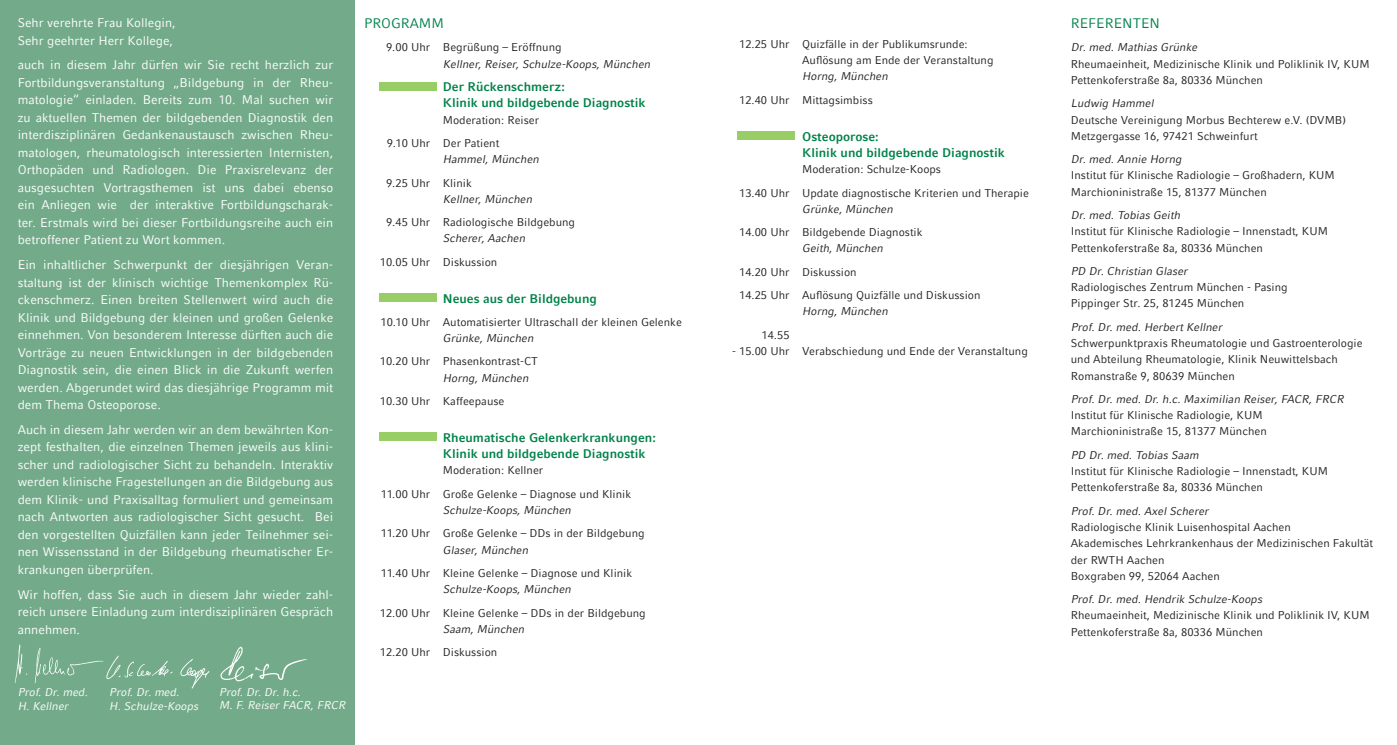
<style>
.page{position:relative;width:1397px;height:745px;background:#fff}
.page>*{position:absolute;margin:0;border:0;box-sizing:border-box;transform-origin:0 0}
.t1{font:13.75px "LMU Compatil Fact";color:#01824a}
.t2{font:12.5px/17.5px "LMU Compatil Fact";color:#fff;text-align:justify}
.t3{font:700 12.5px/16.2px "LMU Compatil Fact";color:#01824a}
.t4{font:11.25px/16.2px "LMU Compatil Fact";color:#231f20}
.t5{font:italic 11.25px "LMU Compatil Fact";color:#231f20}
.t6{font:italic 11.25px/13.8px "LMU Compatil Fact";color:#fff}
</style>
<div class="page">
<div style="left:0;top:0;width:354px;height:744px;background:#73ab8a"></div>
<img style="left:220px;top:646px;width:87px;height:35px">
<img style="left:103px;top:655px;width:107px;height:34px">
<img style="left:14px;top:644px;width:89px;height:39px">
<div style="left:379px;top:81px;width:58px;height:9px;background:#99cd65"></div>
<div style="left:737px;top:131px;width:58px;height:9px;background:#99cd65"></div>
<div style="left:379px;top:292px;width:58px;height:9px;background:#99cd65"></div>
<div style="left:379px;top:432px;width:58px;height:9px;background:#99cd65"></div>
<p class="t2" style="left:18px;top:14px;width:159px">Sehr verehrte Frau Kollegin,<br>Sehr geehrter Herr Kollege,</p>
<p class="t2" style="left:18px;top:56px;width:317px">auch in diesem Jahr dürfen wir Sie recht herzlich zur Fortbildungsveranstaltung „Bildgebung in der Rheu&shy;matologie“ einladen. Bereits zum 10. Mal suchen wir zu aktuellen Themen der bildgebenden Diagnostik den interdisziplinären Gedankenaustausch zwischen Rheu&shy;matologen, rheumatologisch interessierten Internisten, Orthopäden und Radiologen. Die Praxisrelevanz der ausgesuchten Vortragsthemen ist uns dabei ebenso ein Anliegen wie der interaktive Fortbildungscharak&shy;ter. Erstmals wird bei dieser Fortbildungsreihe auch ein betroffener Patient zu Wort kommen.</p>
<p class="t2" style="left:18px;top:256px;width:317px">Ein inhaltlicher Schwerpunkt der diesjährigen Veran&shy;staltung ist der klinisch wichtige Themenkomplex Rü&shy;ckenschmerz. Einen breiten Stellenwert wird auch die Klinik und Bildgebung der kleinen und großen Gelenke einnehmen. Von besonderem Interesse dürften auch die Vorträge zu neuen Entwicklungen in der bildgebenden Diagnostik sein, die einen Blick in die Zukunft werfen werden. Abgerundet wird das diesjährige Programm mit dem Thema Osteoporose.</p>
<p class="t2" style="left:18px;top:420px;width:317px">Auch in diesem Jahr werden wir an dem bewährten Kon&shy;zept festhalten, die einzelnen Themen jeweils aus klini&shy;scher und radiologischer Sicht zu behandeln. Interaktiv werden klinische Fragestellungen an die Bildgebung aus dem Klinik- und Praxisalltag formuliert und gemeinsam nach Antworten aus radiologischer Sicht gesucht. Bei den vorgestellten Quizfällen kann jeder Teilnehmer sei&shy;nen Wissensstand in der Bildgebung rheumatischer Er&shy;krankungen überprüfen.</p>
<p class="t2" style="left:18px;top:585px;width:317px">Wir hoffen, dass Sie auch in diesem Jahr wieder zahl&shy;reich unsere Einladung zum interdisziplinären Gespräch annehmen.</p>
<p class="t6" style="left:18px;top:684px;width:72px">Prof. Dr. med.<br>H. Kellner</p>
<p class="t6" style="left:109px;top:684px;width:91px">Prof. Dr. med.<br>H. Schulze-Koops</p>
<p class="t6" style="left:219px;top:684px;width:128px">Prof. Dr. Dr. h.c.<br>M. F. Reiser FACR, FRCR</p>
<p class="t1" style="left:364px;top:15px;width:20px">Programm</p>
<p class="t4" style="left:386px;top:39px;width:177px">9.00 Uhr Begrüßung – Eröffnung</p>
<p class="t5" style="left:443px;top:57px;width:209px">Kellner, Reiser, Schulze-Koops, München</p>
<p class="t3" style="left:443px;top:78px;width:204px">Der Rückenschmerz:<br>Klinik und bildgebende Diagnostik</p>
<p class="t4" style="left:386px;top:108px;width:154px;line-height:23.4px;text-indent:56px">Moderation: Reiser<br>9.10 Uhr Der Patient</p>
<p class="t5" style="left:443px;top:153px;width:98px">Hammel, München</p>
<p class="t4" style="left:386px;top:174px;width:87px">9.25 Uhr Klinik</p>
<p class="t5" style="left:443px;top:192px;width:91px">Kellner, München</p>
<p class="t4" style="left:386px;top:214px;width:190px">9.45 Uhr Radiologische Bildgebung</p>
<p class="t5" style="left:443px;top:232px;width:84px">Scherer, Aachen</p>
<p class="t4" style="left:380px;top:253px;width:119px">10.05 Uhr Diskussion</p>
<p class="t3" style="left:443px;top:290px;width:156px">Neues aus der Bildgebung</p>
<p class="t4" style="left:380px;top:313px;width:303px">10.10 Uhr Automatisierter Ultraschall der kleinen Gelenke</p>
<p class="t5" style="left:443px;top:331px;width:92px">Grünke, München</p>
<p class="t4" style="left:380px;top:353px;width:159px">10.20 Uhr Phasenkontrast-CT</p>
<p class="t5" style="left:443px;top:371px;width:87px">Horng, München</p>
<p class="t4" style="left:380px;top:393px;width:126px">10.30 Uhr Kaffeepause</p>
<p class="t3" style="left:443px;top:429px;width:214px">Rheumatische Gelenkerkrankungen:<br>Klinik und bildgebende Diagnostik</p>
<p class="t4" style="left:380px;top:458px;width:252px;line-height:23.4px;text-indent:62px">Moderation: Kellner<br>11.00 Uhr Große Gelenke – Diagnose und Klinik</p>
<p class="t5" style="left:443px;top:503px;width:130px">Schulze-Koops, München</p>
<p class="t4" style="left:380px;top:525px;width:265px">11.20 Uhr Große Gelenke – DDs in der Bildgebung</p>
<p class="t5" style="left:443px;top:543px;width:87px">Glaser, München</p>
<p class="t4" style="left:380px;top:564px;width:253px">11.40 Uhr Kleine Gelenke – Diagnose und Klinik</p>
<p class="t5" style="left:443px;top:582px;width:130px">Schulze-Koops, München</p>
<p class="t4" style="left:380px;top:604px;width:267px">12.00 Uhr Kleine Gelenke – DDs in der Bildgebung</p>
<p class="t5" style="left:443px;top:622px;width:83px">Saam, München</p>
<p class="t4" style="left:380px;top:643px;width:119px">12.20 Uhr Diskussion</p>
<p class="t4" style="left:802px;top:36px;width:193px;text-indent:-63px">12.25 Uhr Quizfälle in der Publikumsrunde:<br>Auflösung am Ende der Veranstaltung</p>
<p class="t5" style="left:802px;top:70px;width:87px">Horng, München</p>
<p class="t4" style="left:739px;top:92px;width:135px">12.40 Uhr Mittagsimbiss</p>
<p class="t3" style="left:802px;top:128px;width:204px">Osteoporose:<br>Klinik und bildgebende Diagnostik</p>
<p class="t4" style="left:739px;top:157px;width:291px;line-height:23.4px;text-indent:63px">Moderation: Schulze-Koops<br>13.40 Uhr Update diagnostische Kriterien und Therapie</p>
<p class="t5" style="left:802px;top:202px;width:92px">Grünke, München</p>
<p class="t4" style="left:739px;top:224px;width:185px">14.00 Uhr Bildgebende Diagnostik</p>
<p class="t5" style="left:802px;top:242px;width:82px">Geith, München</p>
<p class="t4" style="left:739px;top:260px;width:243px;line-height:23.4px">14.20 Uhr Diskussion<br>14.25 Uhr Auflösung Quizfälle und Diskussion</p>
<p class="t5" style="left:802px;top:305px;width:87px">Horng, München</p>
<p class="t4" style="left:761px;top:326px;width:30px">14.55</p>
<p class="t4" style="left:732px;top:342px;width:297px">- 15.00 Uhr Verabschiedung und Ende der Veranstaltung</p>
<p class="t1" style="left:1070px;top:15px;width:91px">Referenten</p>
<p class="t5" style="left:1070px;top:41px;width:128px">Dr. med. Mathias Grünke</p>
<p class="t4" style="left:1070px;top:55px;width:300px">Rheumaeinheit, Medizinische Klinik und Poliklinik IV, KUM<br>Pettenkoferstraße 8a, 80336 München</p>
<p class="t5" style="left:1070px;top:97px;width:84px">Ludwig Hammel</p>
<p class="t4" style="left:1070px;top:111px;width:277px">Deutsche Vereinigung Morbus Bechterew e.V. (DVMB)<br>Metzgergasse 16, 97421 Schweinfurt</p>
<p class="t5" style="left:1070px;top:152px;width:112px">Dr. med. Annie Horng</p>
<p class="t4" style="left:1070px;top:167px;width:265px">Institut für Klinische Radiologie – Großhadern, KUM<br>Marchioninistraße 15, 81377 München</p>
<p class="t5" style="left:1070px;top:208px;width:111px">Dr. med. Tobias Geith</p>
<p class="t4" style="left:1070px;top:223px;width:259px">Institut für Klinische Radiologie – Innenstadt, KUM<br>Pettenkoferstraße 8a, 80336 München</p>
<p class="t5" style="left:1070px;top:264px;width:118px">PD Dr. Christian Glaser</p>
<p class="t4" style="left:1070px;top:279px;width:218px">Radiologisches Zentrum München - Pasing<br>Pippinger Str. 25, 81245 München</p>
<p class="t5" style="left:1070px;top:320px;width:153px">Prof. Dr. med. Herbert Kellner</p>
<p class="t4" style="left:1070px;top:335px;width:293px">Schwerpunktpraxis Rheumatologie und Gastroenterologie und Abteilung Rheumatologie, Klinik Neuwittelsbach<br>Romanstraße 9, 80639 München</p>
<p class="t5" style="left:1070px;top:392px;width:274px">Prof. Dr. med. Dr. h.c. Maximilian Reiser, FACR, FRCR</p>
<p class="t4" style="left:1070px;top:407px;width:197px">Institut für Klinische Radiologie, KUM<br>Marchioninistraße 15, 81377 München</p>
<p class="t5" style="left:1070px;top:448px;width:130px">PD Dr. med. Tobias Saam</p>
<p class="t4" style="left:1070px;top:462px;width:259px">Institut für Klinische Radiologie – Innenstadt, KUM<br>Pettenkoferstraße 8a, 80336 München</p>
<p class="t5" style="left:1070px;top:504px;width:139px">Prof. Dr. med. Axel Scherer</p>
<p class="t4" style="left:1070px;top:518px;width:304px">Radiologische Klinik Luisenhospital Aachen<br>Akademisches Lehrkrankenhaus der Medizinischen Fakultät der RWTH Aachen<br>Boxgraben 99, 52064 Aachen</p>
<p class="t5" style="left:1070px;top:592px;width:193px">Prof. Dr. med. Hendrik Schulze-Koops</p>
<p class="t4" style="left:1070px;top:607px;width:300px">Rheumaeinheit, Medizinische Klinik und Poliklinik IV, KUM<br>Pettenkoferstraße 8a, 80336 München</p>
</div>
